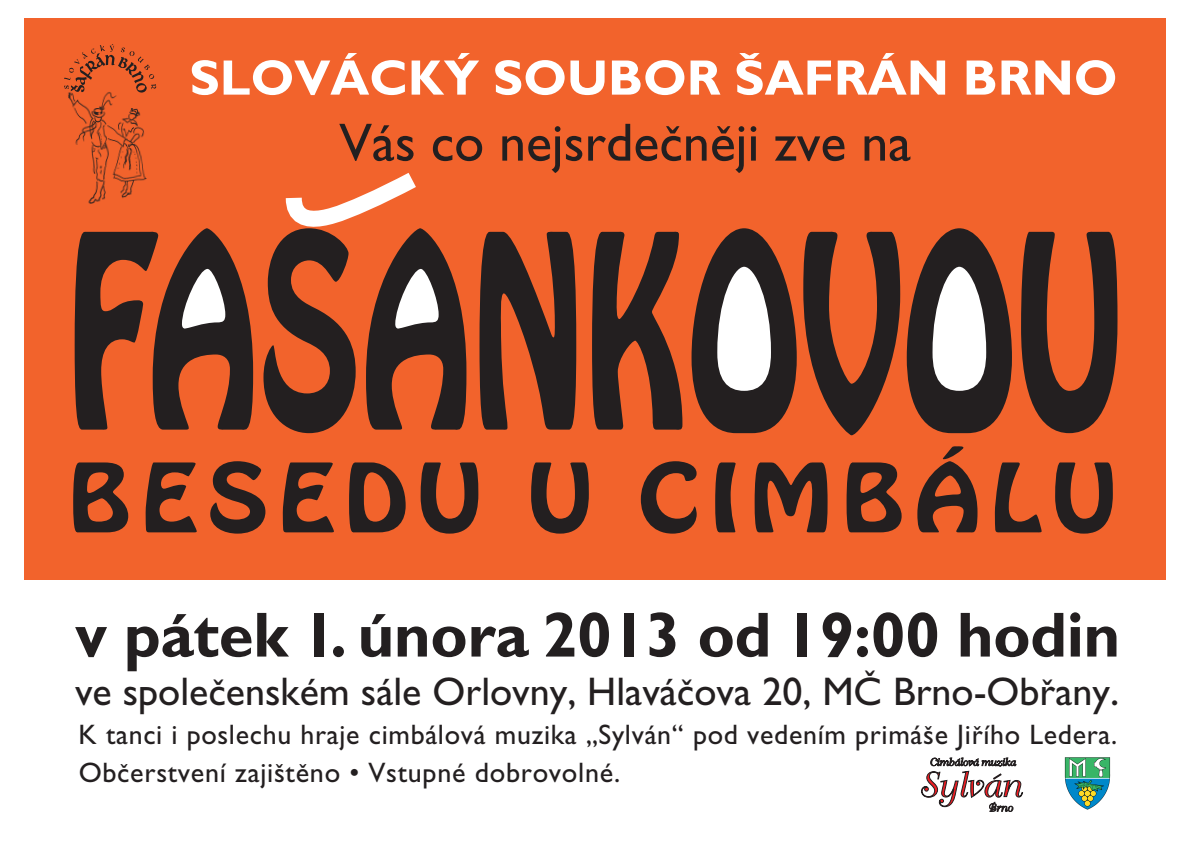
<style>
.page{position:relative;width:1191px;height:842px;background:#fff}
.page>*{position:absolute;margin:0;border:0;box-sizing:border-box;transform-origin:0 0}
.t1{font:237.6px "Hobo CE";color:#231f20;scale:.67 1}
.t2{font:84px "Hobo CE";letter-spacing:.1em;color:#231f20;scale:1.13 1}
.t3{font:700 64px "Gill Sans CE";letter-spacing:-.005em;color:#231f20}
.t4{font:500 54px "Gill Sans CE";color:#231f20}
.t5{font:700 50px "Gill Sans CE";color:#fff}
.t6{font:500 40px "Gill Sans CE";color:#231f20}
.t7{font:500 28.2px/38px "Gill Sans CE";letter-spacing:.025em;color:#231f20}
.s1{font-size:42.2px}
</style>
<div class="page">
<div style="left:24px;top:18px;width:1141px;height:562px;background:#f2632c"></div>
<svg style="left:921px;top:758px;width:102px;height:54px"></svg>
<svg style="left:64px;top:44px;width:92px;height:45px"></svg>
<img style="left:66px;top:88px;width:84px;height:116px">
<div style="left:170px;top:258px;width:63px;height:79px;background:#fff;border-radius:50%"></div>
<div style="left:384px;top:258px;width:62px;height:79px;background:#fff;border-radius:50%"></div>
<div style="left:710px;top:258px;width:69px;height:143px;background:#fff;border-radius:50%"></div>
<div style="left:925px;top:258px;width:69px;height:143px;background:#fff;border-radius:50%"></div>
<svg style="left:285px;top:173px;width:131px;height:54px"></svg>
<img style="left:1064px;top:758px;width:46px;height:52px">
<h3 class="t5" style="left:190px;top:59px;width:929px">SLOVÁCKÝ SOUBOR ŠAFRÁN BRNO</h3>
<h3 class="t4" style="left:339px;top:124px;width:573px">Vás co nejsrdeãnûji zve na</h3>
<h1 class="t1" style="left:67px;top:209px;width:1577px">FASANKOVOU</h1>
<h2 class="t2" style="left:68px;top:454px;width:928px">BESEDU U CIMBÁLU</h2>
<h3 class="t3" style="left:75px;top:611px;width:1046px">v pátek 1. února 2013 od 19:00 hodin</h3>
<h3 class="t6" style="left:75px;top:678px;width:1046px">ve spoleãenském sále Orlovny, Hlaváãova 20, Mâ Brno-Obfiany<span class="s1">.</span></h3>
<p class="t7" style="left:79px;top:718px;width:1040px">K tanci i poslechu hraje cimbálová muzika „Sylván“ pod vedením primá‰e Jifiího Ledera.<br>Obãerstvení zaji‰tûno • Vstupné dobrovolné.</p>
</div>
